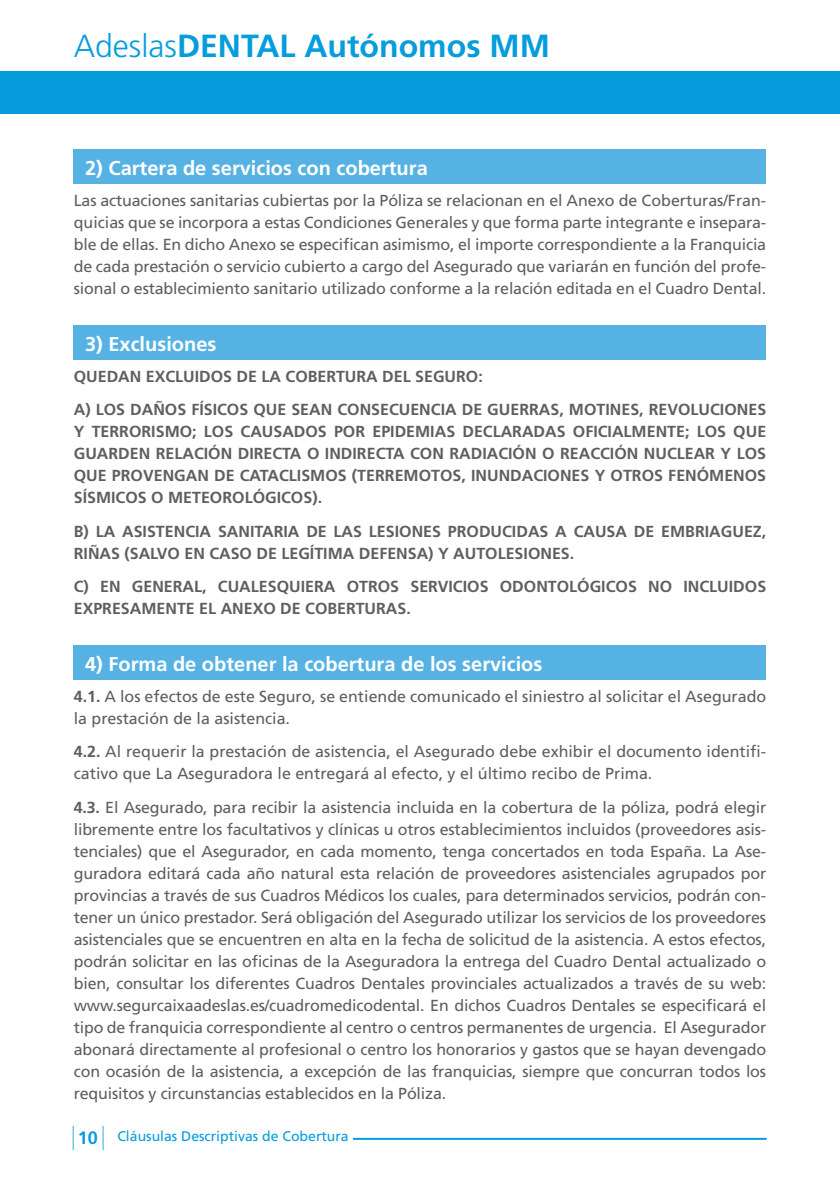
<style>
.page{position:relative;width:840px;height:1191px;background:#fff}
.page>*{position:absolute;margin:0;border:0;box-sizing:border-box;transform-origin:0 0}
.t1{font:700 32px "Frutiger";color:#069ddc}
.t2{font:700 20px "Frutiger";color:#fff}
.t3{font:16px/22px "Frutiger";color:#5f5f62;text-align:justify}
.t4{font:700 16px/22px "Frutiger";color:#5f5f62}
.t5{font:14px "Frutiger";color:#069ddc}
.s1{font-weight:300}
.s2{font-weight:700}
.s3{font-weight:700;font-size:18px}
</style>
<div class="page">
<div style="left:0;top:71px;width:839px;height:43px;background:#069ddc"></div>
<hr style="left:353px;top:1137px;width:413px;height:2px;background:#069ddc">
<svg style="left:102px;top:1125px;width:1px;height:25px"></svg>
<svg style="left:73px;top:1125px;width:1px;height:25px"></svg>
<div style="left:74px;top:150px;width:691px;height:34px;background:#57b2e4"></div>
<div style="left:74px;top:326px;width:691px;height:34px;background:#57b2e4"></div>
<div style="left:74px;top:646px;width:691px;height:34px;background:#57b2e4"></div>
<h1 class="t1" style="left:74px;top:27px;width:477px"><span class="s1">Adeslas</span>DENTAL Autónomos MM</h1>
<p class="t2" style="left:85px;top:156px;width:344px">2) Cartera de servicios con cobertura</p>
<p class="t3" style="left:74px;top:189px;width:693px">Las actuaciones sanitarias cubiertas por la Póliza se relacionan en el Anexo de Coberturas/Fran&shy;quicias que se incorpora a estas Condiciones Generales y que forma parte integrante e insepara&shy;ble de ellas. En dicho Anexo se especifican asimismo, el importe correspondiente a la Franquicia de cada prestación o servicio cubierto a cargo del Asegurado que variarán en función del profe&shy;sional o establecimiento sanitario utilizado conforme a la relación editada en el Cuadro Dental.</p>
<p class="t2" style="left:85px;top:332px;width:133px">3) Exclusiones</p>
<p class="t4" style="left:74px;top:360px;width:693px;line-height:33.4px">QUEDAN EXCLUIDOS DE LA COBERTURA DEL SEGURO:<br>A) LOS DAÑOS FÍSICOS QUE SEAN CONSECUENCIA DE GUERRAS, MOTINES, REVOLUCIONES</p>
<p class="t4" style="left:74px;top:421px;width:693px;text-align:justify">Y TERRORISMO; LOS CAUSADOS POR EPIDEMIAS DECLARADAS OFICIALMENTE; LOS QUE GUARDEN RELACIÓN DIRECTA O INDIRECTA CON RADIACIÓN O REACCIÓN NUCLEAR Y LOS QUE PROVENGAN DE CATACLISMOS (TERREMOTOS, INUNDACIONES Y OTROS FENÓMENOS SÍSMICOS O METEOROLÓGICOS).</p>
<p class="t4" style="left:74px;top:520px;width:693px">B) LA ASISTENCIA SANITARIA DE LAS LESIONES PRODUCIDAS A CAUSA DE EMBRIAGUEZ,<br>RIÑAS (SALVO EN CASO DE LEGÍTIMA DEFENSA) Y AUTOLESIONES.</p>
<p class="t4" style="left:74px;top:575px;width:693px">C) EN GENERAL, CUALESQUIERA OTROS SERVICIOS ODONTOLÓGICOS NO INCLUIDOS<br>EXPRESAMENTE EL ANEXO DE COBERTURAS.</p>
<p class="t2" style="left:85px;top:652px;width:458px">4) Forma de obtener la cobertura de los servicios</p>
<p class="t3" style="left:74px;top:685px;width:693px"><span class="s2">4.1.</span> A los efectos de este Seguro, se entiende comunicado el siniestro al solicitar el Asegurado la prestación de la asistencia.</p>
<p class="t3" style="left:74px;top:741px;width:693px"><span class="s2">4.2.</span> Al requerir la prestación de asistencia, el Asegurado debe exhibir el documento identifi&shy;cativo que La Aseguradora le entregará al efecto, y el último recibo de Prima.</p>
<p class="t3" style="left:74px;top:796px;width:693px"><span class="s2">4.3.</span> El Asegurado, para recibir la asistencia incluida en la cobertura de la póliza, podrá elegir libremente entre los facultativos y clínicas u otros establecimientos incluidos (proveedores asis&shy;tenciales) que el Asegurador, en cada momento, tenga concertados en toda España. La Ase&shy;guradora editará cada año natural esta relación de proveedores asistenciales agrupados por provincias a través de sus Cuadros Médicos los cuales, para determinados servicios, podrán con&shy;tener un único prestador. Será obligación del Asegurado utilizar los servicios de los proveedores asistenciales que se encuentren en alta en la fecha de solicitud de la asistencia. A estos efectos, podrán solicitar en las oficinas de la Aseguradora la entrega del Cuadro Dental actualizado o bien, consultar los diferentes Cuadros Dentales provinciales actualizados a través de su web: www.segurcaixaadeslas.es/cuadromedicodental. En dichos Cuadros Dentales se especificará el tipo de franquicia correspondiente al centro o centros permanentes de urgencia. El Asegurador abonará directamente al profesional o centro los honorarios y gastos que se hayan devengado con ocasión de la asistencia, a excepción de las franquicias, siempre que concurran todos los requisitos y circunstancias establecidos en la Póliza.</p>
<p class="t5" style="left:78px;top:1127px;width:272px"><span class="s3">10</span> Cláusulas Descriptivas de Cobertura</p>
</div>
